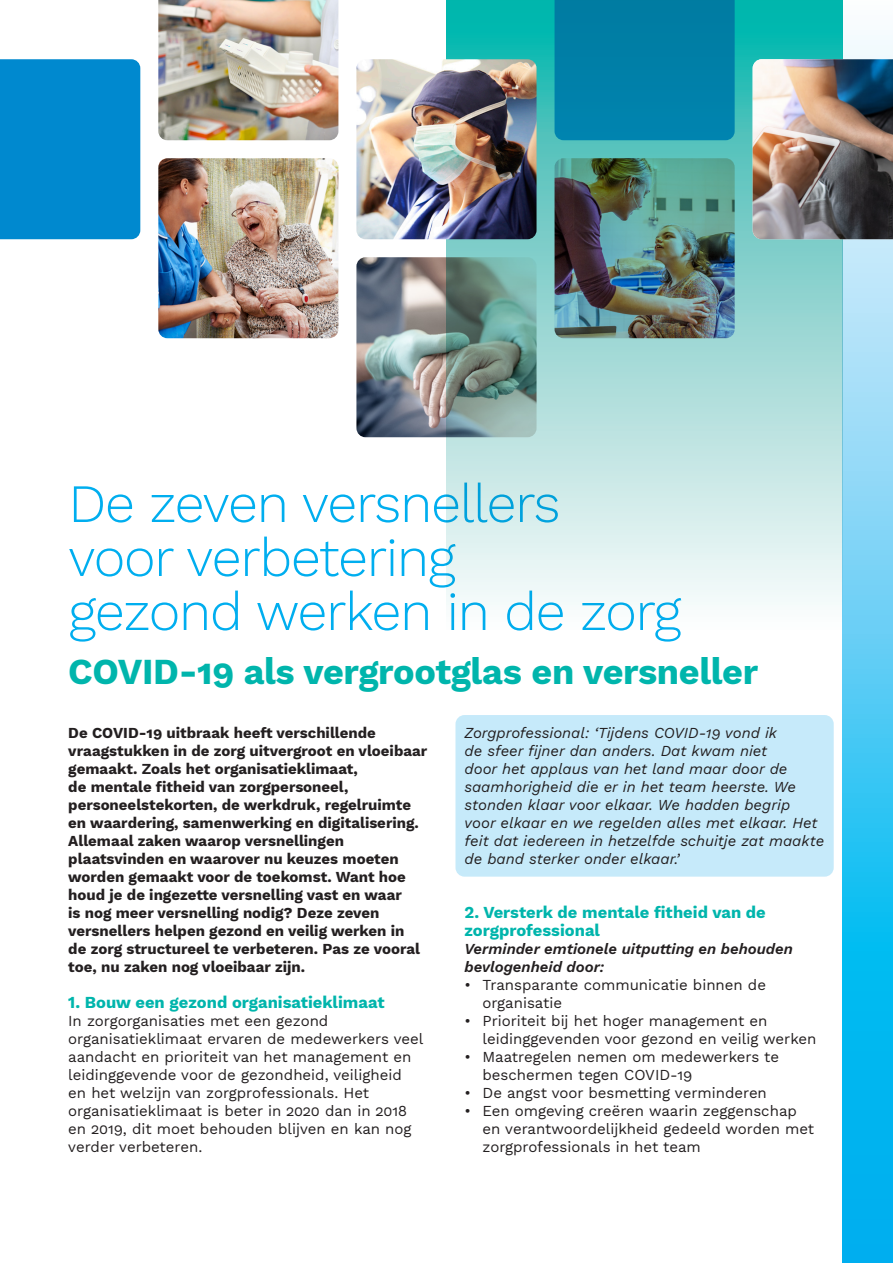
<style>
.page{position:relative;width:893px;height:1263px;background:#fff}
.page>*{position:absolute;margin:0;border:0;box-sizing:border-box;transform-origin:0 0}
.Body{font:300 54px/54px "Work Sans";letter-spacing:-.025em;color:#00aeef}
.Body-2{font:700 36px "Work Sans";letter-spacing:-.01em;color:#00b5ac}
.Paragraafkopje{font:700 16.5px/18px "Work Sans";color:#00b5ac}
.Body-3{font:15px/18px "Work Sans";color:#231f20}
.Body-4{font:700 15px/18px "Work Sans";color:#231f20}
.Highlight{font:italic 15px/18px "Work Sans";color:#231f20}
.Subparagraafkopje{font:italic 600 15px/18px "Work Sans";color:#231f20}
</style>
<div class="page">
<div style="left:455px;top:715px;width:378px;height:162px;background:#c6eafa;border-radius:9px"></div>
<img style="left:356px;top:257px;width:90px;height:180px">
<div style="left:0;top:59px;width:140px;height:180px;background:#0089cf"></div>
<svg style="left:842px;top:0;width:50px;height:1263px;background:#54cbf4"></svg>
<img style="left:446px;top:0;width:396px;height:605px">
<img style="left:752px;top:59px;width:140px;height:180px">
<img style="left:356px;top:59px;width:180px;height:180px">
<img style="left:158px;top:158px;width:180px;height:180px">
<img style="left:158px;top:0;width:180px;height:140px">
<p class="Body" style="left:68px;top:474px;width:614px">De zeven versnellers<br>voor verbetering<br>gezond werken in de zorg</p>
<p class="Body-2" style="left:68px;top:644px;width:691px">COVID-19 als vergrootglas en versneller</p>
<p class="Body-4" style="left:68px;top:723px;width:360px">De COVID-19 uitbraak heeft verschillende vraagstukken in de zorg uitvergroot en vloeibaar gemaakt. Zoals het organisatieklimaat,<br>de mentale fitheid van zorgpersoneel, personeelstekorten, de werkdruk, regelruimte en waardering, samenwerking en digitalisering.<br>Allemaal zaken waarop versnellingen plaatsvinden en waarover nu keuzes moeten worden gemaakt voor de toekomst. Want hoe houd je de ingezette versnelling vast en waar<br>is nog meer versnelling nodig? Deze zeven versnellers helpen gezond en veilig werken in<br>de zorg structureel te verbeteren. Pas ze vooral toe, nu zaken nog vloeibaar zijn.</p>
<p class="Paragraafkopje" style="left:68px;top:993px;width:318px">1. Bouw een gezond organisatieklimaat</p>
<p class="Body-3" style="left:68px;top:1011px;width:356px">In zorgorganisaties met een gezond organisatieklimaat ervaren de medewerkers veel aandacht en prioriteit van het management en leidinggevende voor de gezondheid, veiligheid en het welzijn van zorgprofessionals. Het organisatieklimaat is beter in 2020 dan in 2018 en 2019, dit moet behouden blijven en kan nog verder verbeteren.</p>
<p class="Highlight" style="left:464px;top:723px;width:361px">Zorgprofessional: ‘Tijdens COVID-19 vond ik<br>de sfeer fijner dan anders. Dat kwam niet<br>door het applaus van het land maar door de saamhorigheid die er in het team heerste. We stonden klaar voor elkaar. We hadden begrip voor elkaar en we regelden alles met elkaar. Het feit dat iedereen in hetzelfde schuitje zat maakte de band sterker onder elkaar.’</p>
<p class="Paragraafkopje" style="left:464px;top:903px;width:303px">2. Versterk de mentale fitheid van de zorgprofessional</p>
<p class="Subparagraafkopje" style="left:464px;top:939px;width:330px">Verminder emtionele uitputting en behouden bevlogenheid door:</p>
<p class="Body-3" style="left:482px;top:975px;width:285px;text-indent:-18px">• Transparante communicatie binnen de organisatie</p>
<p class="Body-3" style="left:482px;top:1011px;width:335px;text-indent:-18px">• Prioriteit bij het hoger management en leidinggevenden voor gezond en veilig werken</p>
<p class="Body-3" style="left:482px;top:1047px;width:298px;text-indent:-18px">• Maatregelen nemen om medewerkers te beschermen tegen COVID-19</p>
<p class="Body-3" style="left:464px;top:1083px;width:304px">• De angst voor besmetting verminderen</p>
<p class="Body-3" style="left:482px;top:1101px;width:333px;text-indent:-18px">• Een omgeving creëren waarin zeggenschap en verantwoordelijkheid gedeeld worden met zorgprofessionals in het team</p>
</div>
